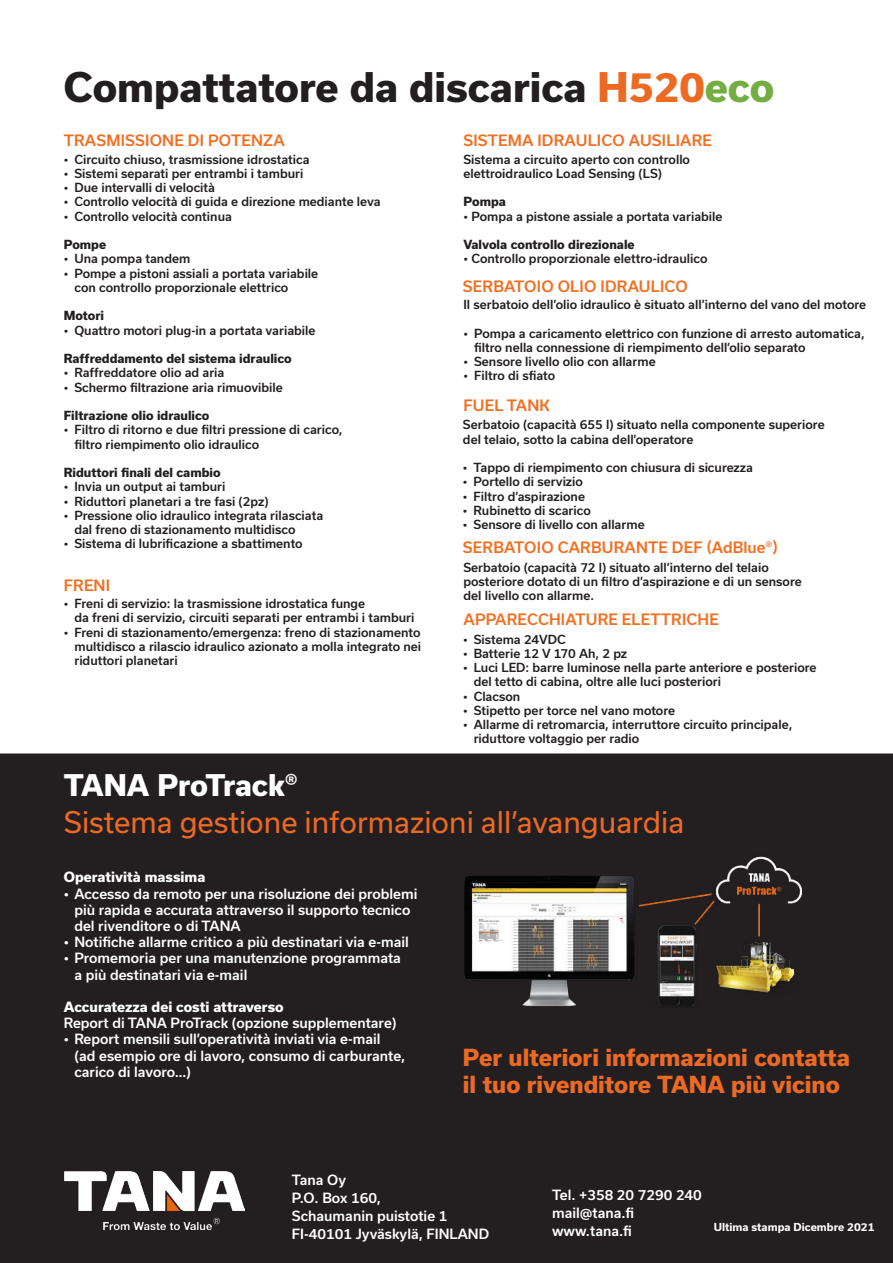
<style>
.page{position:relative;width:893px;height:1263px;background:#fff}
.page>*{position:absolute;margin:0;border:0;box-sizing:border-box;transform-origin:0 0}
.t1{font:800 39px "Usual";color:#231f20}
.t2{font:28.5px "Usual";color:#ec6a23}
.t3{font:800 28.5px "Usual";letter-spacing:-.01em;color:#fff}
.t4{font:800 22.5px/27px "Usual";color:#ec6a23}
.t5{font:500 15px "Usual";letter-spacing:.015em;color:#f36e21}
.t6{font:500 13.5px/18px "Usual";color:#fff}
.t7{font:800 13.5px "Usual";color:#fff}
.t8{font:500 12px/14.2px "Usual";color:#231f20}
.t9{font:800 12px "Usual";color:#231f20}
.t10{font:700 10.5px "Usual";color:#fff}
.s1{color:#ec6a23}
.s2{color:#74ad42}
</style>
<div class="page">
<div style="left:0;top:753px;width:893px;height:510px;background:#231f20"></div>
<img style="left:465px;top:853px;width:336px;height:156px">
<img style="left:64px;top:1171px;width:180px;height:59px">
<h1 class="t1" style="left:64px;top:64px;width:712px">Compattatore da discarica <span class="s1">H520</span><span class="s2">eco</span></h1>
<p class="t5" style="left:64px;top:131px;width:223px">TRASMISSIONE DI POTENZA</p>
<p class="t5" style="left:463px;top:131px;width:250px">SISTEMA IDRAULICO AUSILIARE</p>
<p class="t8" style="left:64px;top:152px;width:247px">• Circuito chiuso, trasmissione idrostatica</p>
<p class="t8" style="left:64px;top:166px;width:241px">• Sistemi separati per entrambi i tamburi</p>
<p class="t8" style="left:64px;top:180px;width:153px">• Due intervalli di velocità</p>
<p class="t8" style="left:64px;top:195px;width:318px">• Controllo velocità di guida e direzione mediante leva</p>
<p class="t8" style="left:64px;top:209px;width:170px">• Controllo velocità continua</p>
<p class="t9" style="left:64px;top:238px;width:44px">Pompe</p>
<p class="t8" style="left:64px;top:252px;width:128px">• Una pompa tandem</p>
<p class="t8" style="left:74px;top:266px;width:245px;text-indent:-11px">• Pompe a pistoni assiali a portata variabile con controllo proporzionale elettrico</p>
<p class="t9" style="left:64px;top:309px;width:42px">Motori</p>
<p class="t8" style="left:64px;top:323px;width:253px">• Quattro motori plug-in a portata variabile</p>
<p class="t9" style="left:64px;top:352px;width:229px">Raffreddamento del sistema idraulico</p>
<p class="t8" style="left:64px;top:366px;width:162px">• Raffreddatore olio ad aria</p>
<p class="t8" style="left:64px;top:380px;width:221px">• Schermo filtrazione aria rimuovibile</p>
<p class="t9" style="left:64px;top:409px;width:147px">Filtrazione olio idraulico</p>
<p class="t8" style="left:74px;top:423px;width:270px;text-indent:-11px">• Filtro di ritorno e due filtri pressione di carico, filtro riempimento olio idraulico</p>
<p class="t9" style="left:64px;top:466px;width:158px">Riduttori finali del cambio</p>
<p class="t8" style="left:64px;top:480px;width:163px">• Invia un output ai tamburi</p>
<p class="t8" style="left:64px;top:494px;width:206px">• Riduttori planetari a tre fasi (2pz)</p>
<p class="t8" style="left:74px;top:508px;width:250px;text-indent:-11px">• Pressione olio idraulico integrata rilasciata dal freno di stazionamento multidisco</p>
<p class="t8" style="left:64px;top:537px;width:240px">• Sistema di lubrificazione a sbattimento</p>
<p class="t5" style="left:64px;top:576px;width:48px">FRENI</p>
<p class="t8" style="left:74px;top:596px;width:342px;text-indent:-11px">• Freni di servizio: la trasmissione idrostatica funge<br>da freni di servizio, circuiti separati per entrambi i tamburi</p>
<p class="t8" style="left:74px;top:625px;width:348px;text-align:justify;text-indent:-11px">• Freni di stazionamento/emergenza: freno di stazionamento multidisco a rilascio idraulico azionato a molla integrato nei riduttori planetari</p>
<p class="t8" style="left:463px;top:152px;width:228px">Sistema a circuito aperto con controllo elettroidraulico Load Sensing (LS)</p>
<p class="t9" style="left:463px;top:195px;width:44px">Pompa</p>
<p class="t8" style="left:463px;top:209px;width:261px">• Pompa a pistone assiale a portata variabile</p>
<p class="t9" style="left:463px;top:238px;width:173px">Valvola controllo direzionale</p>
<p class="t8" style="left:463px;top:252px;width:245px">• Controllo proporzionale elettro-idraulico</p>
<p class="t8" style="left:463px;top:298px;width:404px">Il serbatoio dell’olio idraulico è situato all’interno del vano del motore</p>
<p class="t8" style="left:474px;top:326px;width:392px;text-indent:-11px">• Pompa a caricamento elettrico con funzione di arresto automatica, filtro nella connessione di riempimento dell’olio separato</p>
<p class="t8" style="left:463px;top:355px;width:194px">• Sensore livello olio con allarme</p>
<p class="t8" style="left:463px;top:369px;width:93px">• Filtro di sfiato</p>
<p class="t5" style="left:463px;top:278px;width:226px">SERBATOIO OLIO IDRAULICO</p>
<p class="t5" style="left:463px;top:397px;width:88px">FUEL TANK</p>
<p class="t8" style="left:463px;top:418px;width:363px">Serbatoio (capacità 655 l) situato nella componente superiore del telaio, sotto la cabina dell’operatore</p>
<p class="t8" style="left:463px;top:460px;width:292px">• Tappo di riempimento con chiusura di sicurezza</p>
<p class="t8" style="left:463px;top:475px;width:121px">• Portello di servizio</p>
<p class="t8" style="left:463px;top:489px;width:124px">• Filtro d’aspirazione</p>
<p class="t8" style="left:463px;top:503px;width:129px">• Rubinetto di scarico</p>
<p class="t8" style="left:463px;top:517px;width:183px">• Sensore di livello con allarme</p>
<p class="t8" style="left:463px;top:560px;width:340px">Serbatoio (capacità 72 l) situato all’interno del telaio posteriore dotato di un filtro d’aspirazione e di un sensore del livello con allarme.</p>
<p class="t8" style="left:463px;top:632px;width:104px">• Sistema 24VDC</p>
<p class="t8" style="left:463px;top:646px;width:166px">• Batterie 12 V 170 Ah, 2 pz</p>
<p class="t8" style="left:474px;top:660px;width:344px;text-indent:-11px">• Luci LED: barre luminose nella parte anteriore e posteriore del tetto di cabina, oltre alle luci posteriori</p>
<p class="t8" style="left:463px;top:689px;width:59px">• Clacson</p>
<p class="t8" style="left:463px;top:703px;width:214px">• Stipetto per torce nel vano motore</p>
<p class="t8" style="left:474px;top:717px;width:320px;text-indent:-11px">• Allarme di retromarcia, interruttore circuito principale, riduttore voltaggio per radio</p>
<p class="t5" style="left:463px;top:539px;width:316px">SERBATOIO CARBURANTE DEF (AdBlue®)</p>
<p class="t5" style="left:463px;top:611px;width:257px">APPARECCHIATURE ELETTRICHE</p>
<h2 class="t3" style="left:64px;top:769px;width:236px">TANA ProTrack®</h2>
<h2 class="t2" style="left:64px;top:806px;width:622px">Sistema gestione informazioni all’avanguardia</h2>
<p class="t7" style="left:64px;top:869px;width:143px">Operatività massima</p>
<p class="t6" style="left:74px;top:885px;width:345px;line-height:16.2px;text-indent:-11px">• Accesso da remoto per una risoluzione dei problemi più rapida e accurata attraverso il supporto tecnico del rivenditore o di TANA</p>
<p class="t6" style="left:64px;top:933px;width:347px">• Notifiche allarme critico a più destinatari via e-mail</p>
<p class="t6" style="left:74px;top:950px;width:328px;line-height:16.2px;text-indent:-11px">• Promemoria per una manutenzione programmata a più destinatari via e-mail</p>
<p class="t7" style="left:64px;top:999px;width:221px">Accuratezza dei costi attraverso</p>
<p class="t6" style="left:64px;top:1014px;width:334px">Report di TANA ProTrack (opzione supplementare)</p>
<p class="t6" style="left:74px;top:1031px;width:333px;line-height:16.2px;text-indent:-11px">• Report mensili sull’operatività inviati via e-mail<br>(ad esempio ore di lavoro, consumo di carburante, carico di lavoro…)</p>
<h3 class="t4" style="left:463px;top:1044px;width:389px">Per ulteriori informazioni contatta il tuo rivenditore TANA più vicino</h3>
<p class="t6" style="left:292px;top:1170px;width:199px">Tana Oy<br>P.O. Box 160,<br>Schaumanin puistotie 1<br>FI-40101 Jyväskylä, FINLAND</p>
<p class="t6" style="left:552px;top:1186px;width:151px">Tel. +358 20 7290 240 mail@tana.fi www.tana.fi</p>
<p class="t10" style="left:714px;top:1221px;width:162px">Ultima stampa Dicembre 2021</p>
</div>
